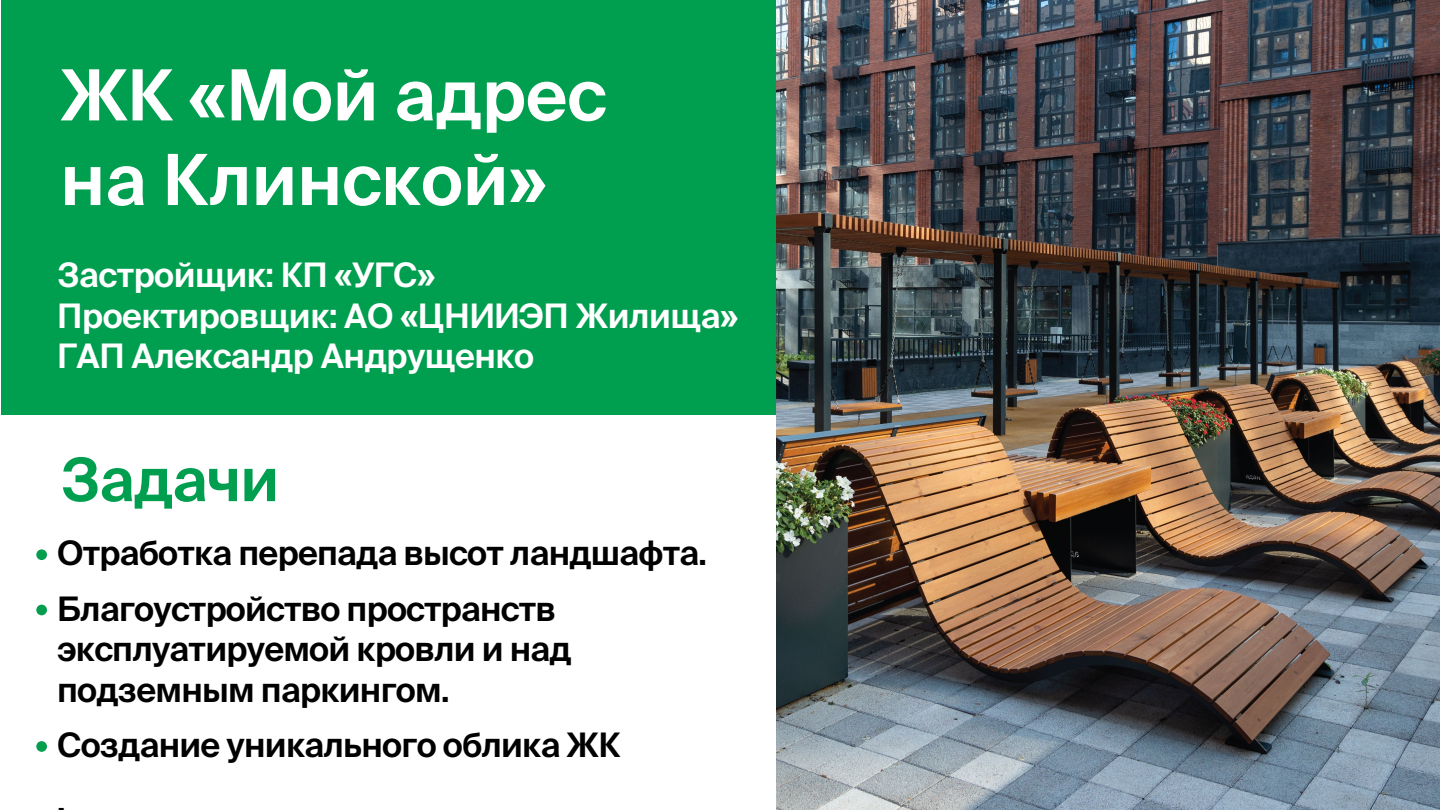
<style>
.page{position:relative;width:1440px;height:810px;background:#fff}
.page>*{position:absolute;margin:0;border:0;box-sizing:border-box;transform-origin:0 0}
.t1{font:600 70.5px/84.6px "Suisse Intl";color:#fff}
.t2{font:600 60px "Suisse Intl";letter-spacing:-.015em;color:#009e4f}
.t3{font:600 33.75px/55.5px "Suisse Intl";letter-spacing:-.02em;color:#010101}
.t4{font:600 33.75px/40.5px "Suisse Intl";letter-spacing:-.015em;color:#fff}
</style>
<div class="page">
<div style="left:1px;top:0;width:1439px;height:415px;background:#009e4f"></div>
<img style="left:777px;top:0;width:663px;height:810px">
<div style="left:36px;top:549px;width:11px;height:11px;background:#059e4f;border-radius:50%"></div>
<div style="left:36px;top:605px;width:11px;height:10px;background:#059e4f;border-radius:50%"></div>
<div style="left:36px;top:741px;width:11px;height:11px;background:#059e4f;border-radius:50%"></div>
<h1 class="t1" style="left:60px;top:54px;width:547px">ЖК «Мой адрес на Клинской»</h1>
<p class="t4" style="left:57px;top:255px;width:682px">Застройщик: КП «УГС»<br>Проектировщик: АО «ЦНИИЭП Жилища»<br>ГАП Александр Андрущенко</p>
<h2 class="t2" style="left:60px;top:445px;width:220px">Задачи</h2>
<p class="t3" style="left:57px;top:526px;width:651px">Отработка перепада высот ландшафта.<br>Благоустройство пространств</p>
<p class="t3" style="left:57px;top:629px;width:516px;line-height:40.5px">эксплуатируемой кровли и над подземным паркингом.</p>
<p class="t3" style="left:57px;top:718px;width:565px">Создание уникального облика ЖК</p>
</div>
